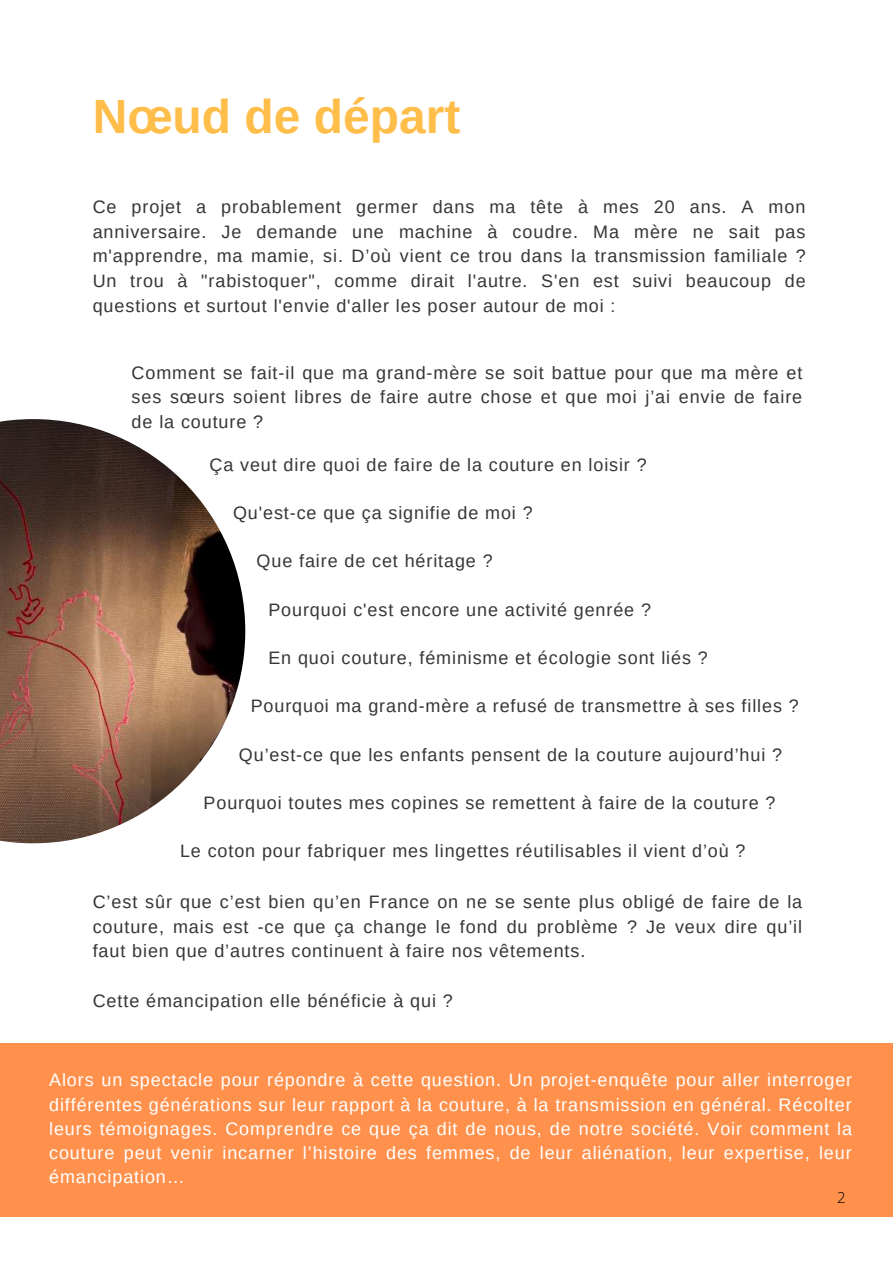
<style>
.page{position:relative;width:893px;height:1264px;background:#fff}
.page>*{position:absolute;margin:0;border:0;box-sizing:border-box;transform-origin:0 0}
.t1{font:700 48px "Arimo";color:#ffbd4a}
.t2{font:18px/24.8px "Arimo";letter-spacing:.05em;color:#363636;text-align:justify}
.t3{font:18px/24.2px "Arimo";letter-spacing:.05em;color:#fff;text-align:justify}
.t4{font:300 15px "Open Sans";color:#000}
</style>
<div class="page">
<div style="left:0;top:1043px;width:892px;height:173px;background:#ff914d"></div>
<img style="left:0;top:419px;width:245px;height:424px">
<h1 class="t1" style="left:93px;top:90px;width:369px">Nœud de départ</h1>
<p class="t2" style="left:93px;top:194px;width:714px">Ce projet a probablement germer dans ma tête à mes 20 ans. A mon anniversaire. Je demande une machine à coudre. Ma mère ne sait pas m'apprendre, ma mamie, si. D’où vient ce trou dans la transmission familiale ?<br>Un trou à "rabistoquer", comme dirait l'autre. S'en est suivi beaucoup de questions et surtout l'envie d'aller les poser autour de moi :</p>
<p class="t2" style="left:132px;top:360px;width:672px">Comment se fait-il que ma grand-mère se soit battue pour que ma mère et ses sœurs soient libres de faire autre chose et que moi j’ai envie de faire de la couture ?</p>
<p class="t2" style="left:209px;top:452px;width:438px">Ça veut dire quoi de faire de la couture en loisir ?</p>
<p class="t2" style="left:233px;top:500px;width:301px">Qu'est-ce que ça signifie de moi ?</p>
<p class="t2" style="left:256px;top:548px;width:237px">Que faire de cet héritage ?</p>
<p class="t2" style="left:268px;top:597px;width:384px">Pourquoi c'est encore une activité genrée ?</p>
<p class="t2" style="left:268px;top:645px;width:441px">En quoi couture, féminisme et écologie sont liés ?</p>
<p class="t2" style="left:251px;top:693px;width:549px">Pourquoi ma grand-mère a refusé de transmettre à ses filles ?</p>
<p class="t2" style="left:239px;top:742px;width:544px">Qu’est-ce que les enfants pensent de la couture aujourd’hui ?</p>
<p class="t2" style="left:203px;top:790px;width:573px">Pourquoi toutes mes copines se remettent à faire de la couture ?</p>
<p class="t2" style="left:180px;top:838px;width:567px">Le coton pour fabriquer mes lingettes réutilisables il vient d’où ?</p>
<p class="t2" style="left:93px;top:889px;width:711px">C’est sûr que c’est bien qu’en France on ne se sente plus obligé de faire de la couture, mais est -ce que ça change le fond du problème ? Je veux dire qu’il faut bien que d’autres continuent à faire nos vêtements.</p>
<p class="t2" style="left:93px;top:988px;width:361px">Cette émancipation elle bénéficie à qui ?</p>
<p class="t3" style="left:49px;top:1068px;width:804px">Alors un spectacle pour répondre à cette question. Un projet-enquête pour aller interroger différentes générations sur leur rapport à la couture, à la transmission en général. Récolter leurs témoignages. Comprendre ce que ça dit de nous, de notre société. Voir comment la couture peut venir incarner l’histoire des femmes, de leur aliénation, leur expertise, leur émancipation…</p>
<p class="t4" style="left:837px;top:1186px;width:10px">2</p>
</div>
